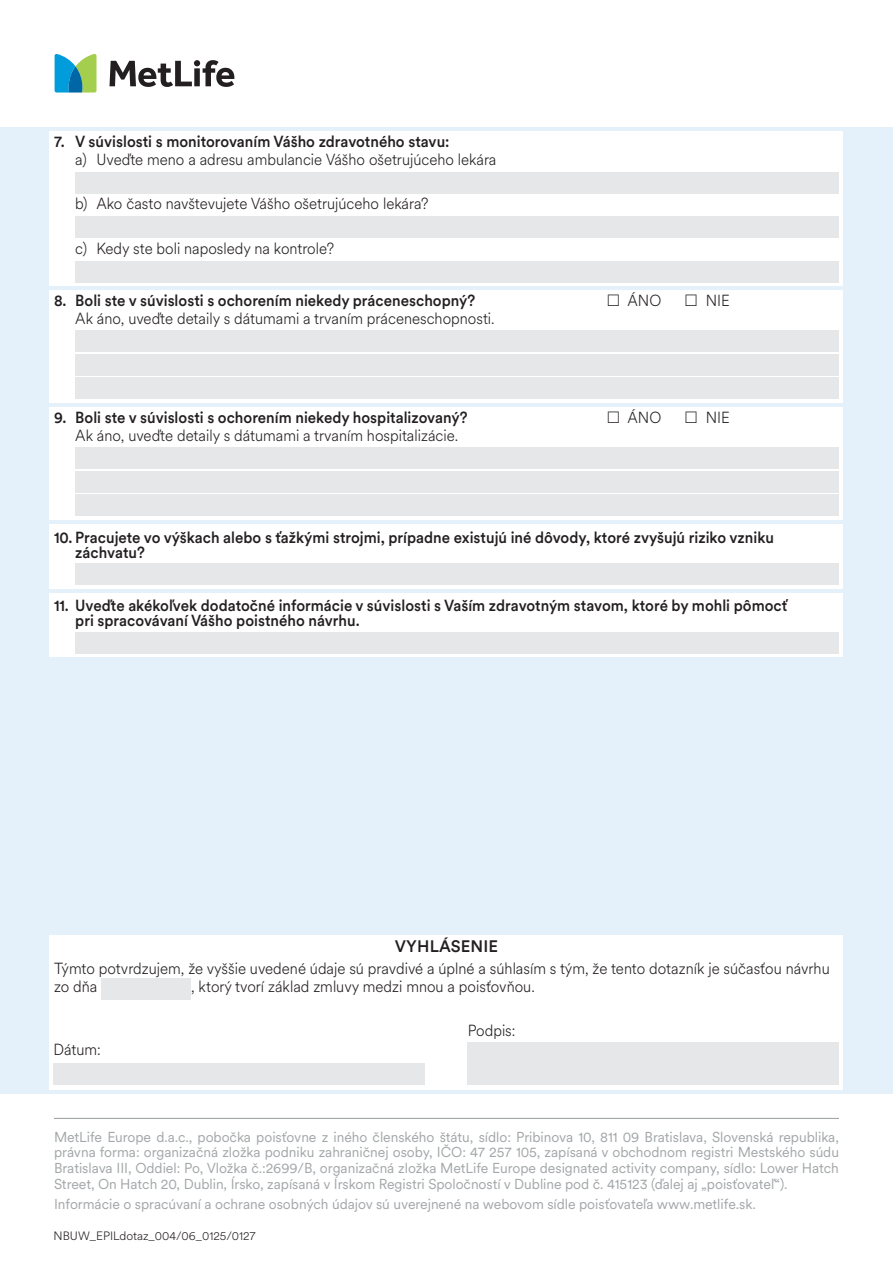
<style>
.page{position:relative;width:893px;height:1263px;background:#fff}
.page>*{position:absolute;margin:0;border:0;box-sizing:border-box;transform-origin:0 0}
.t1{font:500 16.5px "Met Life Circular";letter-spacing:.01em;color:#231f20}
.t2{font:300 15.9px/18px "Met Life Circular";color:#231f20;scale:.94 1}
.t3{font:500 15.9px/15px "Met Life Circular";color:#231f20;scale:.94 1}
.t4{font:14.25px/15.8px "Met Life Circular";letter-spacing:-.005em;color:#a3a7a9;text-align:justify}
.t5{font:300 12px "Met Life Circular";color:#231f20}
</style>
<div class="page">
<div style="left:0;top:127px;width:893px;height:967px;background:#e4f1fa"></div>
<div style="left:50px;top:935px;width:793px;height:154px;background:#fff"></div>
<div style="left:101px;top:978px;width:90px;height:21px;background:#e6e7e9"></div>
<div style="left:54px;top:1063px;width:371px;height:21px;background:#e6e7e9"></div>
<div style="left:468px;top:1042px;width:371px;height:42px;background:#e6e7e9"></div>
<hr style="left:54px;top:1118px;width:785px;height:1px;background:#a3a7a9">
<svg style="left:109px;top:60px;width:125px;height:27px"></svg>
<svg style="left:55px;top:54px;width:42px;height:39px;background:#5cb2a5"></svg>
<div style="left:50px;top:524px;width:793px;height:65px;background:#fff"></div>
<div style="left:50px;top:593px;width:793px;height:64px;background:#fff"></div>
<div style="left:75px;top:563px;width:764px;height:22px;background:#e6e7e9"></div>
<div style="left:75px;top:632px;width:764px;height:21px;background:#e6e7e9"></div>
<div style="left:50px;top:407px;width:793px;height:112px;background:#fff"></div>
<div style="left:50px;top:290px;width:793px;height:113px;background:#fff"></div>
<div style="left:75px;top:448px;width:764px;height:21px;background:#e6e7e9"></div>
<div style="left:75px;top:471px;width:764px;height:21px;background:#e6e7e9"></div>
<div style="left:75px;top:494px;width:764px;height:22px;background:#e6e7e9"></div>
<div style="left:75px;top:331px;width:764px;height:21px;background:#e6e7e9"></div>
<div style="left:75px;top:354px;width:764px;height:21px;background:#e6e7e9"></div>
<div style="left:75px;top:378px;width:764px;height:21px;background:#e6e7e9"></div>
<div style="left:50px;top:131px;width:793px;height:155px;background:#fff"></div>
<div style="left:75px;top:172px;width:764px;height:21px;background:#e6e7e9"></div>
<div style="left:75px;top:216px;width:764px;height:22px;background:#e6e7e9"></div>
<div style="left:75px;top:261px;width:764px;height:21px;background:#e6e7e9"></div>
<p class="t3" style="left:54px;top:133px;width:422px">7. V súvislosti s monitorovaním Vášho zdravotného stavu:</p>
<p class="t2" style="left:75px;top:150px;width:450px">a) Uveďte meno a adresu ambulancie Vášho ošetrujúceho lekára</p>
<p class="t2" style="left:75px;top:194px;width:377px">b) Ako často navštevujete Vášho ošetrujúceho lekára?</p>
<p class="t2" style="left:75px;top:239px;width:277px">c) Kedy ste boli naposledy na kontrole?</p>
<p class="t3" style="left:54px;top:292px;width:450px">8. Boli ste v súvislosti s ochorením niekedy práceneschopný?</p>
<p class="t2" style="left:627px;top:291px;width:37px">ÁNO</p>
<p class="t2" style="left:706px;top:291px;width:27px">NIE</p>
<p class="t2" style="left:75px;top:309px;width:448px">Ak áno, uveďte detaily s dátumami a trvaním práceneschopnosti.</p>
<p class="t3" style="left:54px;top:409px;width:441px">9. Boli ste v súvislosti s ochorením niekedy hospitalizovaný?</p>
<p class="t2" style="left:627px;top:407px;width:37px">ÁNO</p>
<p class="t2" style="left:706px;top:407px;width:27px">NIE</p>
<p class="t2" style="left:75px;top:425px;width:409px">Ak áno, uveďte detaily s dátumami a trvaním hospitalizácie.</p>
<p class="t3" style="left:75px;top:529px;width:745px;text-indent:-21px">10. Pracujete vo výškach alebo s ťažkými strojmi, prípadne existujú iné dôvody, ktoré zvyšujú riziko vzniku záchvatu?</p>
<p class="t3" style="left:75px;top:598px;width:759px;text-indent:-21px">11. Uveďte akékoľvek dodatočné informácie v súvislosti s Vaším zdravotným stavom, ktoré by mohli pômocť pri spracovávaní Vášho poistného návrhu.</p>
<p class="t1" style="left:395px;top:935px;width:105px">VYHLÁSENIE</p>
<p class="t2" style="left:54px;top:959px;width:827px">Týmto potvrdzujem, že vyššie uvedené údaje sú pravdivé a úplné a súhlasím s tým, že tento dotazník je súčasťou návrhu zo dňa</p>
<p class="t2" style="left:191px;top:977px;width:367px">, ktorý tvorí základ zmluvy medzi mnou a poisťovňou.</p>
<p class="t2" style="left:54px;top:1040px;width:52px">Dátum:</p>
<p class="t2" style="left:468px;top:1021px;width:52px">Podpis:</p>
<p class="t4" style="left:54px;top:1128px;width:786px">MetLife Europe d.a.c., pobočka poisťovne z iného členského štátu, sídlo: Pribinova 10, 811 09 Bratislava, Slovenská republika, právna forma: organizačná zložka podniku zahraničnej osoby, IČO: 47 257 105, zapísaná v obchodnom registri Mestského súdu Bratislava III, Oddiel: Po, Vložka č.:2699/B, organizačná zložka MetLife Europe designated activity company, sídlo: Lower Hatch Street, On Hatch 20, Dublin, Írsko, zapísaná v Írskom Registri Spoločností v Dubline pod č. 415123 (ďalej aj „poisťovateľ“).</p>
<p class="t4" style="left:54px;top:1195px;width:703px">Informácie o spracúvaní a ochrane osobných údajov sú uverejnené na webovom sídle poisťovateľa www.metlife.sk.</p>
<p class="t5" style="left:54px;top:1228px;width:204px">NBUW_EPILdotaz_004/06_0125/0127</p>
</div>
